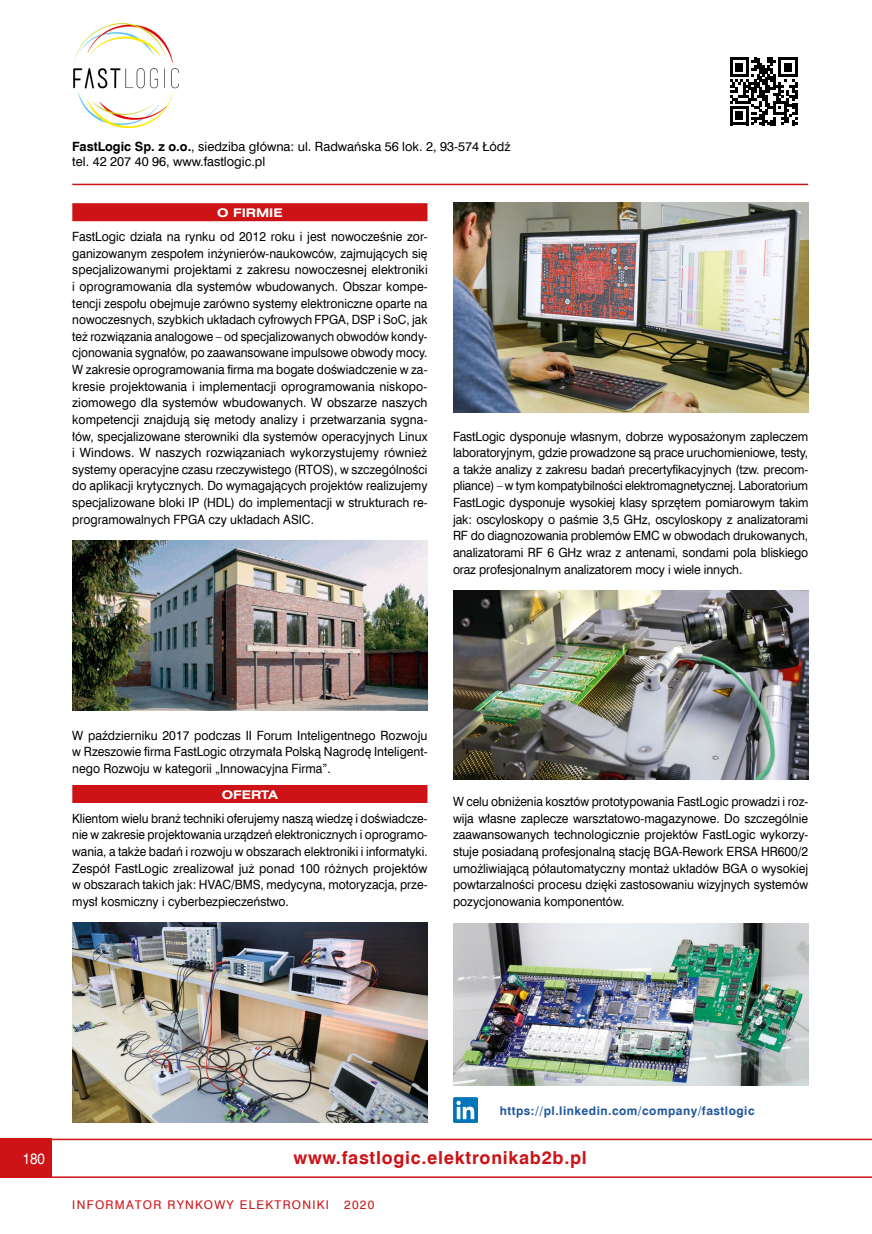
<style>
.page{position:relative;width:872px;height:1234px;background:#fff}
.page>*{position:absolute;margin:0;border:0;box-sizing:border-box;transform-origin:0 0}
.PrezWwwAdres{font:700 18px "Swis 721 EU";letter-spacing:.04em;color:#cd1316}
.t1{font:15px "Swis 721 EU";color:#fff;scale:.9 1}
.prezPodstawowy{font:12.75px/16.6px "Swis 721 EU";color:#000;text-align:justify;scale:.96 1}
.prezPodstawowy-2{font:12.75px/16.6px "Swis 721 EU";color:#000;text-align:justify;scale:.94 1}
.prezPodstawowy-3{font:12.75px/16.6px "Swis 721 EU";color:#000;text-align:justify;scale:.95 1}
.prezStopka{font:12.75px "Swis 721 EU";color:#000}
.Facebook{font:700 12px "Swis 721 EU";letter-spacing:.04em;color:#22589b}
.t2{font:12px "Swis 721 EU";letter-spacing:.11em;color:#cd1316}
.prezŚródtytuł{font:700 12px "Swis 721 Ex EU";color:#fff}
.s1{font-weight:700}
</style>
<div class="page">
<div style="left:0;top:1138px;width:51px;height:39px;background:#cd1316"></div>
<hr style="left:72px;top:184px;width:736px;height:1px;background:#cd1316">
<hr style="left:51px;top:1138px;width:821px;height:1px;background:#cd1316">
<hr style="left:51px;top:1176px;width:821px;height:1px;background:#cd1316">
<img style="left:73px;top:23px;width:106px;height:106px">
<svg style="left:730px;top:58px;width:67px;height:67px"></svg>
<img style="left:453px;top:202px;width:355px;height:210px">
<img style="left:453px;top:590px;width:355px;height:189px">
<img style="left:72px;top:922px;width:355px;height:199px">
<img style="left:453px;top:923px;width:355px;height:162px">
<img style="left:72px;top:540px;width:355px;height:170px">
<div style="left:72px;top:203px;width:355px;height:18px;background:#cd1316"></div>
<div style="left:72px;top:784px;width:355px;height:18px;background:#cd1316"></div>
<img style="left:453px;top:1097px;width:24px;height:24px">
<p class="prezStopka" style="left:72px;top:139px;width:440px"><span class="s1">FastLogic Sp. z o.o.</span>, siedziba główna: ul. Radwańska 56 lok. 2, 93-574 Łódź</p>
<p class="prezStopka" style="left:72px;top:154px;width:194px">tel. 42 207 40 96, www.fastlogic.pl</p>
<p class="prezŚródtytuł" style="left:217px;top:205px;width:67px">O FIRMIE</p>
<p class="prezPodstawowy" style="left:72px;top:228px;width:372px">FastLogic działa na rynku od 2012 roku i jest nowocześnie zor&shy;ganizowanym zespołem inżynierów-naukowców, zajmujących się specjalizowanymi projektami z zakresu nowoczesnej elektroniki i oprogramowania dla systemów wbudowanych. Obszar kompe&shy;tencji zespołu obejmuje zarówno systemy elektroniczne oparte na nowoczesnych, szybkich układach cyfrowych FPGA, DSP i SoC, jak też rozwiązania analogowe – od specjalizowanych obwodów kondy&shy;cjonowania sygnałów, po zaawansowane impulsowe obwody mocy.</p>
<p class="prezPodstawowy-3" style="left:72px;top:361px;width:375px">W zakresie oprogramowania firma ma bogate doświadczenie w za&shy;kresie projektowania i implementacji oprogramowania niskopo&shy;ziomowego dla systemów wbudowanych. W obszarze naszych kompetencji znajdują się metody analizy i przetwarzania sygna&shy;łów, specjalizowane sterowniki dla systemów operacyjnych Linux i Windows. W naszych rozwiązaniach wykorzystujemy również systemy operacyjne czasu rzeczywistego (RTOS), w szczególności do aplikacji krytycznych. Do wymagających projektów realizujemy specjalizowane bloki IP (HDL) do implementacji w strukturach re&shy;programowalnych FPGA czy układach ASIC.</p>
<p class="prezPodstawowy" style="left:453px;top:428px;width:372px">FastLogic dysponuje własnym, dobrze wyposażonym zapleczem laboratoryjnym, gdzie prowadzone są prace uruchomieniowe, testy, a także analizy z zakresu badań precertyfikacyjnych (tzw. precom&shy;pliance) – w tym kompatybilności elektromagnetycznej. Laboratorium FastLogic dysponuje wysokiej klasy sprzętem pomiarowym takim jak: oscyloskopy o paśmie 3,5 GHz, oscyloskopy z analizatorami RF do diagnozowania problemów EMC w obwodach drukowanych, analizatorami RF 6 GHz wraz z antenami, sondami pola bliskiego oraz profesjonalnym analizatorem mocy i wiele innych.</p>
<p class="prezPodstawowy" style="left:72px;top:727px;width:371px">W październiku 2017 podczas II Forum Inteligentnego Rozwoju w Rzeszowie firma FastLogic otrzymała Polską Nagrodę Inteligent&shy;nego Rozwoju w kategorii „Innowacyjna Firma”.</p>
<p class="prezŚródtytuł" style="left:222px;top:787px;width:58px">OFERTA</p>
<p class="prezPodstawowy-2" style="left:72px;top:810px;width:379px">Klientom wielu branż techniki oferujemy naszą wiedzę i doświadcze&shy;nie w zakresie projektowania urządzeń elektronicznych i oprogramo&shy;wania, a także badań i rozwoju w obszarach elektroniki i informatyki.<br>Zespół FastLogic zrealizował już ponad 100 różnych projektów w obszarach takich jak: HVAC/BMS, medycyna, motoryzacja, prze&shy;mysł kosmiczny i cyberbezpieczeństwo.</p>
<p class="prezPodstawowy-2" style="left:453px;top:793px;width:379px">W celu obniżenia kosztów prototypowania FastLogic prowadzi i roz&shy;wija własne zaplecze warsztatowo-magazynowe. Do szczególnie zaawansowanych technologicznie projektów FastLogic wykorzy&shy;stuje posiadaną profesjonalną stację BGA-Rework ERSA HR600/2 umożliwiającą półautomatyczny montaż układów BGA o wysokiej powtarzalności procesu dzięki zastosowaniu wizyjnych systemów pozycjonowania komponentów.</p>
<p class="Facebook" style="left:500px;top:1102px;width:256px">https://pl.linkedin.com/company/fastlogic</p>
<p class="t1" style="left:23px;top:1148px;width:26px">180</p>
<p class="PrezWwwAdres" style="left:293px;top:1146px;width:295px">www.fastlogic.elektronikab2b.pl</p>
<p class="t2" style="left:72px;top:1196px;width:258px">INFORMATOR RYNKOWY ELEKTRONIKI</p>
<p class="t2" style="left:344px;top:1196px;width:32px">2020</p>
</div>
